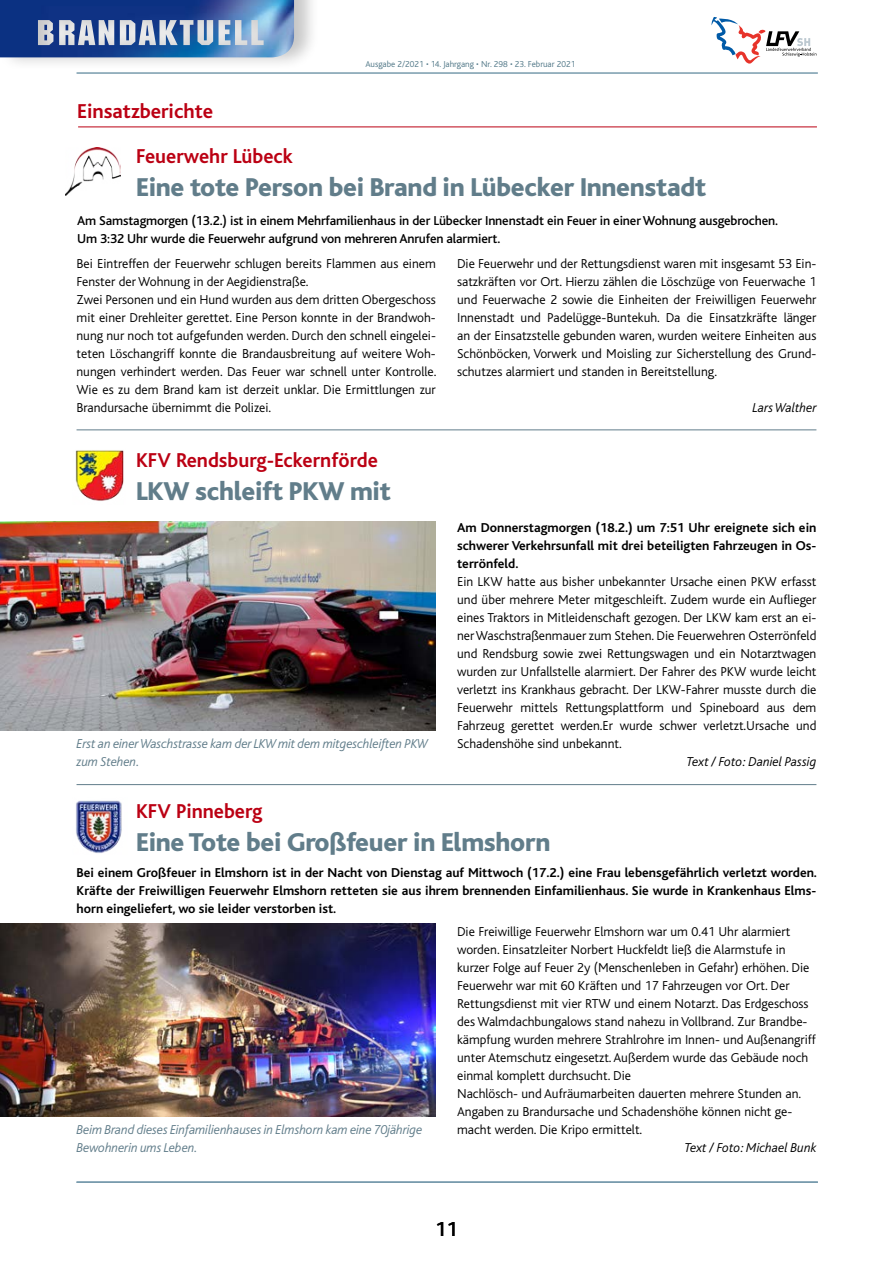
<style>
.page{position:relative;width:893px;height:1263px;background:#fff}
.page>*{position:absolute;margin:0;border:0;box-sizing:border-box;transform-origin:0 0}
.t1{font:800 27px "Bliss";letter-spacing:-.01em;color:#617d8a}
.t2{font:700 21px "Bliss";color:#bb0013}
.t3{font:500 21px "Bliss";color:#000}
.t4{font:300 13.5px/18px "Bliss";color:#000}
.t5{font:700 13.5px/18px "Bliss";color:#000;text-align:justify}
.t6{font:500 13.5px/18px "Bliss";letter-spacing:-.01em;color:#000}
.t7{font:italic 300 13.5px/18px "Bliss";letter-spacing:-.01em;color:#617d8a}
.t8{font:italic 300 13.5px "Bliss";color:#000}
.t9{font:300 9px "Bliss";color:#4f7686}
</style>
<div class="page">
<hr style="left:77px;top:1181px;width:741px;height:2px;background:#789bad">
<hr style="left:77px;top:72px;width:741px;height:2px;background:#789bad">
<svg style="left:711px;top:17px;width:105px;height:47px"></svg>
<div style="left:0;top:0;width:320px;height:71px;background:#000;opacity:.22"></div>
<img style="left:0;top:0;width:294px;height:57px">
<hr style="left:77px;top:429px;width:739px;height:1px;background:#617d8a">
<hr style="left:77px;top:784px;width:739px;height:1px;background:#617d8a">
<hr style="left:78px;top:127px;width:739px;height:1px;background:#bb0013">
<img style="left:66px;top:147px;width:55px;height:48px">
<img style="left:0;top:522px;width:436px;height:208px">
<img style="left:75px;top:450px;width:49px;height:51px">
<img style="left:0;top:924px;width:436px;height:192px">
<img style="left:76px;top:800px;width:46px;height:53px">
<h2 class="t2" style="left:77px;top:100px;width:138px">Einsatzberichte</h2>
<p class="t9" style="left:365px;top:59px;width:211px">Ausgabe 2/2021 • 14. Jahrgang • Nr. 298 • 23. Februar 2021</p>
<h2 class="t2" style="left:136px;top:145px;width:158px">Feuerwehr Lübeck</h2>
<h1 class="t1" style="left:136px;top:173px;width:571px">Eine tote Person bei Brand in Lübecker Innenstadt</h1>
<p class="t6" style="left:77px;top:212px;width:702px">Am Samstagmorgen (13.2.) ist in einem Mehrfamilienhaus in der Lübecker Innenstadt ein Feuer in einer Wohnung ausgebrochen.<br>Um 3:32 Uhr wurde die Feuerwehr aufgrund von mehreren Anrufen alarmiert.</p>
<p class="t4" style="left:77px;top:255px;width:361px">Bei Eintreffen der Feuerwehr schlugen bereits Flammen aus einem Fenster der Wohnung in der Aegidienstraße.<br>Zwei Personen und ein Hund wurden aus dem dritten Obergeschoss mit einer Drehleiter gerettet. Eine Person konnte in der Brandwoh&shy;nung nur noch tot aufgefunden werden. Durch den schnell eingelei&shy;teten Löschangriff konnte die Brandausbreitung auf weitere Woh&shy;nungen verhindert werden. Das Feuer war schnell unter Kontrolle.<br>Wie es zu dem Brand kam ist derzeit unklar. Die Ermittlungen zur Brandursache übernimmt die Polizei.</p>
<p class="t4" style="left:457px;top:255px;width:361px;text-align:justify">Die Feuerwehr und der Rettungsdienst waren mit insgesamt 53 Ein&shy;satzkräften vor Ort. Hierzu zählen die Löschzüge von Feuerwache 1 und Feuerwache 2 sowie die Einheiten der Freiwilligen Feuerwehr Innenstadt und Padelügge-Buntekuh. Da die Einsatzkräfte länger an der Einsatzstelle gebunden waren, wurden weitere Einheiten aus Schönböcken, Vorwerk und Moisling zur Sicherstellung des Grund&shy;schutzes alarmiert und standen in Bereitstellung.</p>
<p class="t8" style="left:753px;top:401px;width:65px">Lars Walther</p>
<h2 class="t2" style="left:136px;top:449px;width:243px">KFV Rendsburg-Eckernförde</h2>
<h1 class="t1" style="left:136px;top:477px;width:256px">LKW schleift PKW mit</h1>
<p class="t5" style="left:457px;top:519px;width:361px">Am Donnerstagmorgen (18.2.) um 7:51 Uhr ereignete sich ein schwerer Verkehrsunfall mit drei beteiligten Fahrzeugen in Os&shy;terrönfeld.</p>
<p class="t4" style="left:457px;top:573px;width:361px;text-align:justify">Ein LKW hatte aus bisher unbekannter Ursache einen PKW erfasst und über mehrere Meter mitgeschleift. Zudem wurde ein Auflieger eines Traktors in Mitleidenschaft gezogen. Der LKW kam erst an ei&shy;ner Waschstraßenmauer zum Stehen. Die Feuerwehren Osterrönfeld und Rendsburg sowie zwei Rettungswagen und ein Notarztwagen wurden zur Unfallstelle alarmiert. Der Fahrer des PKW wurde leicht verletzt ins Krankhaus gebracht. Der LKW-Fahrer musste durch die Feuerwehr mittels Rettungsplattform und Spineboard aus dem Fahrzeug gerettet werden.Er wurde schwer verletzt.Ursache und Schadenshöhe sind unbekannt.</p>
<p class="t8" style="left:687px;top:754px;width:131px">Text / Foto: Daniel Passig</p>
<p class="t7" style="left:77px;top:735px;width:353px">Erst an einer Waschstrasse kam der LKW mit dem mitgeschleiften PKW zum Stehen.</p>
<h2 class="t2" style="left:136px;top:800px;width:128px">KFV Pinneberg</h2>
<h1 class="t1" style="left:136px;top:828px;width:416px">Eine Tote bei Großfeuer in Elmshorn</h1>
<p class="t5" style="left:77px;top:863px;width:742px">Bei einem Großfeuer in Elmshorn ist in der Nacht von Dienstag auf Mittwoch (17.2.) eine Frau lebensgefährlich verletzt worden.<br>Kräfte der Freiwilligen Feuerwehr Elmshorn retteten sie aus ihrem brennenden Einfamilienhaus. Sie wurde in Krankenhaus Elms&shy;horn eingeliefert, wo sie leider verstorben ist.</p>
<p class="t7" style="left:77px;top:1121px;width:347px">Beim Brand dieses Einfamilienhauses in Elmshorn kam eine 70jährige<br>Bewohnerin ums Leben.</p>
<p class="t4" style="left:457px;top:923px;width:360px">Die Freiwillige Feuerwehr Elmshorn war um 0.41 Uhr alarmiert worden. Einsatzleiter Norbert Huckfeldt ließ die Alarmstufe in kurzer Folge auf Feuer 2y (Menschenleben in Gefahr) erhöhen. Die Feuerwehr war mit 60 Kräften und 17 Fahrzeugen vor Ort. Der Rettungsdienst mit vier RTW und einem Notarzt. Das Erdgeschoss des Walmdachbungalows stand nahezu in Vollbrand. Zur Brandbe&shy;kämpfung wurden mehrere Strahlrohre im Innen- und Außenangriff unter Atemschutz eingesetzt. Außerdem wurde das Gebäude noch einmal komplett durchsucht. Die<br>Nachlösch- und Aufräumarbeiten dauerten mehrere Stunden an.<br>Angaben zu Brandursache und Schadenshöhe können nicht ge&shy;macht werden. Die Kripo ermittelt.</p>
<p class="t8" style="left:685px;top:1141px;width:133px">Text / Foto: Michael Bunk</p>
<h2 class="t3" style="left:435px;top:1218px;width:24px">11</h2>
</div>
